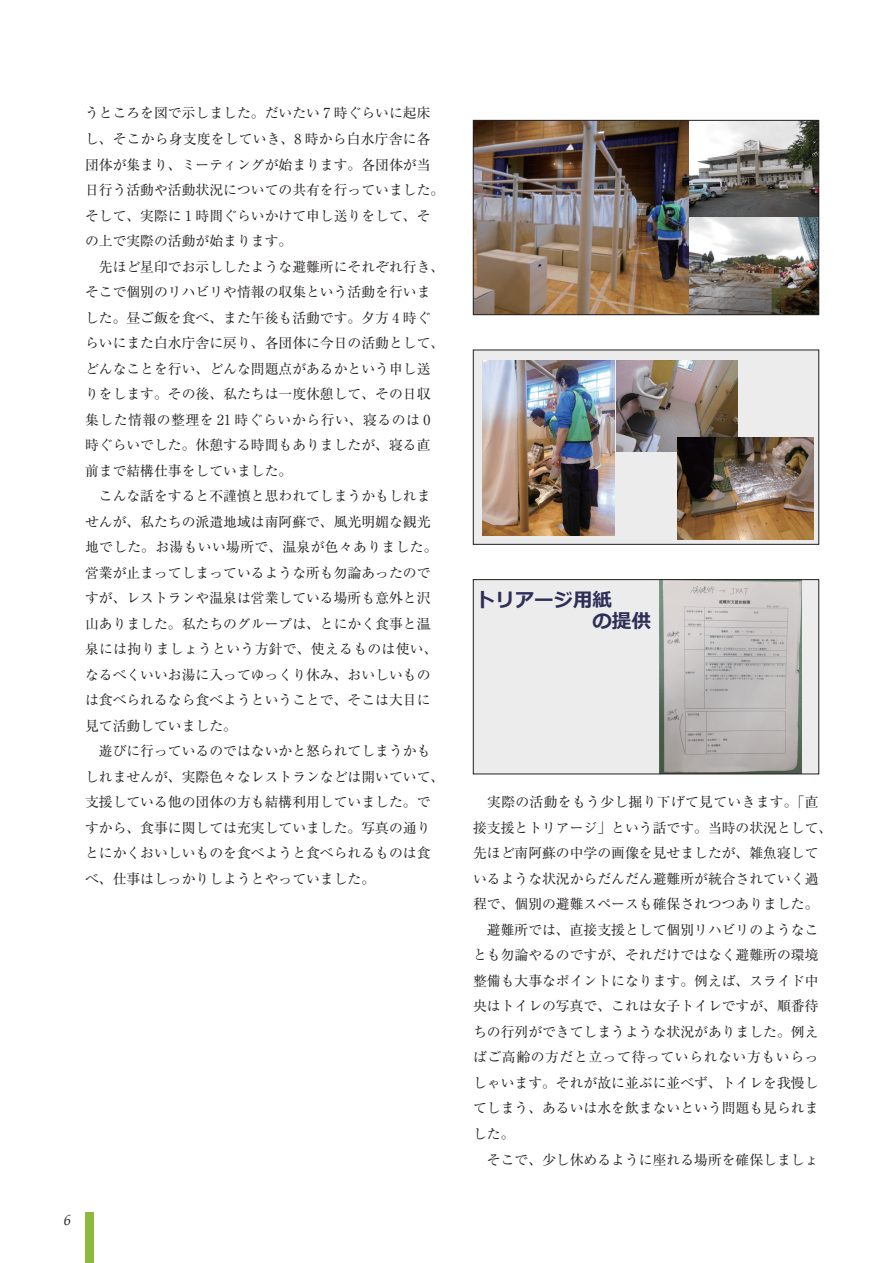
<style>
.page{position:relative;width:893px;height:1263px;background:#fff}
.page>*{position:absolute;margin:0;border:0;box-sizing:border-box;transform-origin:0 0}
.t1{font:700 19.5px/20.9px "Meiryo";color:#2e2f58}
.t2{font:italic 14.85px "Palatino";color:#231f20}
.t3{font:13.8px/25.5px "Ryumin Pr 6 N";color:#231f20}
</style>
<div class="page">
<div style="left:85px;top:1212px;width:9px;height:51px;background:#8dba3e"></div>
<img style="left:475px;top:122px;width:342px;height:191px">
<div style="left:473px;top:120px;width:346px;height:195px;border:1px solid #231f20"></div>
<div style="left:473px;top:350px;width:346px;height:194px;background:#ececed"></div>
<img style="left:483px;top:360px;width:131px;height:176px">
<img style="left:616px;top:360px;width:122px;height:92px">
<img style="left:677px;top:437px;width:137px;height:103px">
<div style="left:473px;top:350px;width:346px;height:194px;border:1px solid #231f20"></div>
<div style="left:473px;top:580px;width:346px;height:194px;background:#ececed"></div>
<img style="left:660px;top:581px;width:142px;height:191px">
<div style="left:473px;top:579px;width:346px;height:195px;border:1px solid #231f20"></div>
<p class="t3" style="left:85px;top:100px;width:361px">うところを図で示しました。だいたい 7 時ぐらいに起床し、そこから身支度をしていき、8 時から白水庁舎に各団体が集まり、ミーティングが始まります。各団体が当日行う活動や活動状況についての共有を行っていました。そして、実際に 1 時間ぐらいかけて申し送りをして、その上で実際の活動が始まります。<br>　先ほど星印でお示ししたような避難所にそれぞれ行き、そこで個別のリハビリや情報の収集という活動を行いました。昼ご飯を食べ、また午後も活動です。夕方 4 時ぐらいにまた白水庁舎に戻り、各団体に今日の活動として、どんなことを行い、どんな問題点があるかという申し送りをします。その後、私たちは一度休憩して、その日収集した情報の整理を 21 時ぐらいから行い、寝るのは 0時ぐらいでした。休憩する時間もありましたが、寝る直前まで結構仕事をしていました。<br>　こんな話をすると不謹慎と思われてしまうかもしれませんが、私たちの派遣地域は南阿蘇で、風光明媚な観光地でした。お湯もいい場所で、温泉が色々ありました。営業が止まってしまっているような所も勿論あったのですが、レストランや温泉は営業している場所も意外と沢山ありました。私たちのグループは、とにかく食事と温泉には拘りましょうという方針で、使えるものは使い、なるべくいいお湯に入ってゆっくり休み、おいしいものは食べられるなら食べようということで、そこは大目に見て活動していました。<br>　遊びに行っているのではないかと怒られてしまうかもしれませんが、実際色々なレストランなどは開いていて、支援している他の団体の方も結構利用していました。ですから、食事に関しては充実していました。写真の通りとにかくおいしいものを食べようと食べられるものは食べ、仕事はしっかりしようとやっていました。</p>
<p class="t2" style="left:64px;top:1207px;width:9px">6</p>
<h1 class="t1" style="left:592px;top:591px;width:60px;text-indent:-117px">トリアージ⽤紙<br>の提供</h1>
<p class="t3" style="left:473px;top:789px;width:361px">　実際の活動をもう少し掘り下げて見ていきます。「直接支援とトリアージ」という話です。当時の状況として、先ほど南阿蘇の中学の画像を見せましたが、雑魚寝しているような状況からだんだん避難所が統合されていく過程で、個別の避難スペースも確保されつつありました。　避難所では、直接支援として個別リハビリのようなことも勿論やるのですが、それだけではなく避難所の環境整備も大事なポイントになります。例えば、スライド中央はトイレの写真で、これは女子トイレですが、順番待ちの行列ができてしまうような状況がありました。例えばご高齢の方だと立って待っていられない方もいらっしゃいます。それが故に並ぶに並べず、トイレを我慢してしまう、あるいは水を飲まないという問題も見られました。<br>　そこで、少し休めるように座れる場所を確保しましょ</p>
</div>
